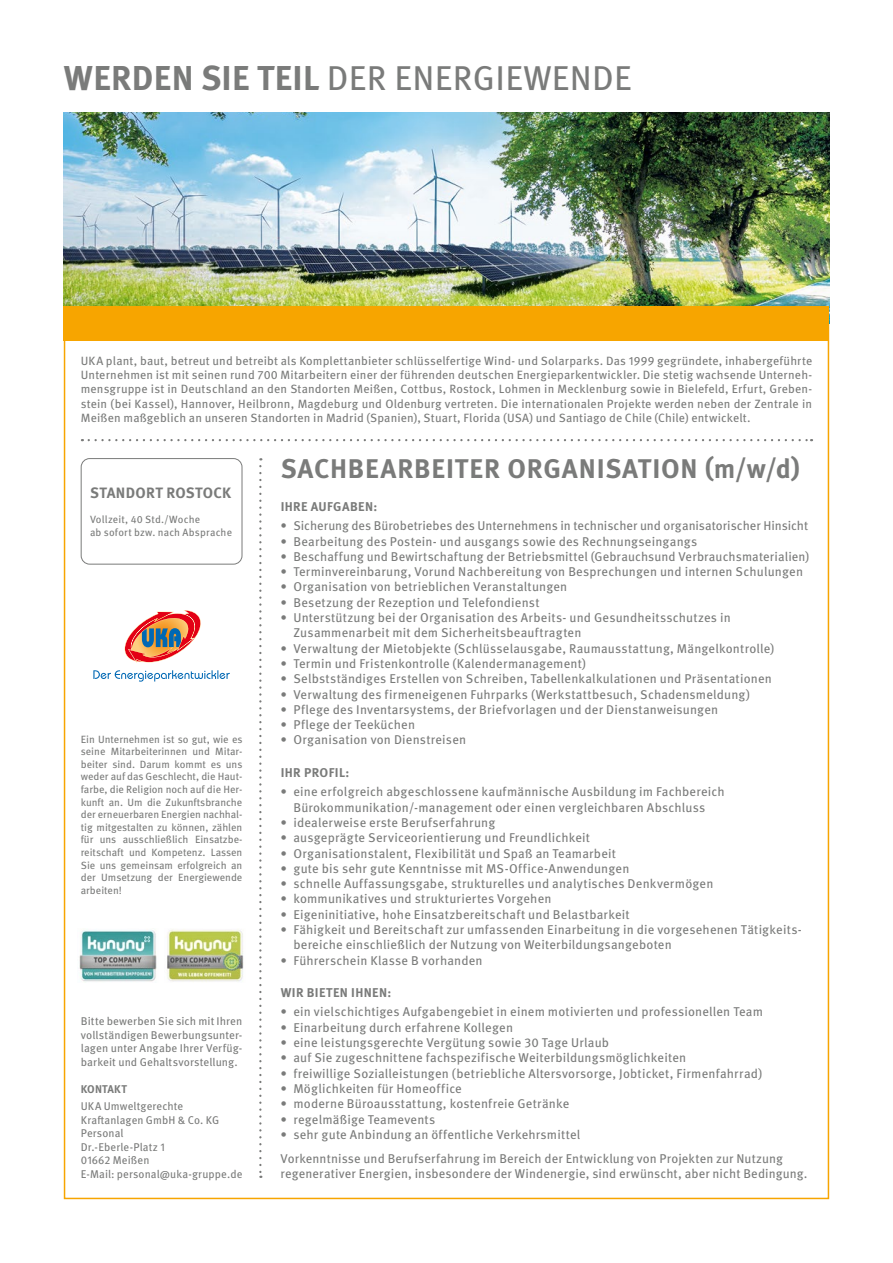
<style>
.page{position:relative;width:893px;height:1263px;background:#fff}
.page>*{position:absolute;margin:0;border:0;box-sizing:border-box;transform-origin:0 0}
.t1{font:34.5px "Meta Pro";letter-spacing:.01em;color:#7a7b7a}
.t2{font:700 27px "Meta Pro";letter-spacing:.03em;color:#7a7b7a}
.t3{font:700 15px "Meta Pro";letter-spacing:.02em;color:#7a7b7a}
.t4{font:12.75px/15.3px "Meta Pro";letter-spacing:.015em;color:#7a7b7a}
.t5{font:700 12.75px "Meta Pro";letter-spacing:.03em;color:#7a7b7a}
.t6{font:12px/14.4px "Meta Pro";letter-spacing:.01em;color:#7a7b7a;text-align:justify}
.t7{font:11.25px/13.5px "Meta Pro";letter-spacing:.01em;color:#7a7b7a;text-align:justify}
.t8{font:700 11.25px "Meta Pro";letter-spacing:.015em;color:#7a7b7a}
.t9{font:10.5px/12.6px "Meta Pro";color:#7a7b7a}
.s1{font-weight:700}
</style>
<div class="page">
<img style="left:64px;top:112px;width:765px;height:194px">
<div style="left:64px;top:306px;width:765px;height:34px;background:#f7a500"></div>
<svg style="left:89px;top:439px;width:723px;height:2px"></svg>
<div style="left:81px;top:458px;width:161px;height:106px;border:1px solid #7a7b7a;border-radius:9px"></div>
<svg style="left:259px;top:466px;width:2px;height:712px"></svg>
<svg style="left:125px;top:610px;width:76px;height:53px"></svg>
<svg style="left:93px;top:670px;width:137px;height:12px"></svg>
<img style="left:79px;top:930px;width:78px;height:52px">
<img style="left:167px;top:929px;width:77px;height:53px">
<h1 class="t1" style="left:64px;top:52px;width:569px"><span class="s1">WERDEN SIE TEIL</span> DER ENERGIEWENDE</h1>
<p class="t6" style="left:81px;top:352px;width:733px">UKA plant, baut, betreut und betreibt als Komplettanbieter schlüsselfertige Wind- und Solarparks. Das 1999 gegründete, inhabergeführte Unternehmen ist mit seinen rund 700 Mitarbeitern einer der führenden deutschen Energieparkentwickler. Die stetig wachsende Unterneh&shy;mensgruppe ist in Deutschland an den Standorten Meißen, Cottbus, Rostock, Lohmen in Mecklenburg sowie in Bielefeld, Erfurt, Greben&shy;stein (bei Kassel), Hannover, Heilbronn, Magdeburg und Oldenburg vertreten. Die internationalen Projekte werden neben der Zentrale in Meißen maßgeblich an unseren Standorten in Madrid (Spanien), Stuart, Florida (USA) und Santiago de Chile (Chile) entwickelt.</p>
<p class="t3" style="left:90px;top:481px;width:143px">STANDORT ROSTOCK</p>
<p class="t9" style="left:90px;top:513px;width:144px">Vollzeit, 40 Std./Woche<br>ab sofort bzw. nach Absprache</p>
<p class="t9" style="left:81px;top:732px;width:163px;text-align:justify">Ein Unternehmen ist so gut, wie es seine Mitarbeiterinnen und Mitar&shy;beiter sind. Darum kommt es uns weder auf das Geschlecht, die Haut&shy;farbe, die Religion noch auf die Her&shy;kunft an. Um die Zukunftsbranche der erneuerbaren Energien nachhal&shy;tig mitgestalten zu können, zählen für uns ausschließlich Einsatzbe&shy;reitschaft und Kompetenz. Lassen Sie uns gemeinsam erfolgreich an der Umsetzung der Energiewende arbeiten!</p>
<p class="t7" style="left:81px;top:1014px;width:163px">Bitte bewerben Sie sich mit Ihren vollständigen Bewerbungsunter&shy;lagen unter Angabe Ihrer Verfüg&shy;barkeit und Gehaltsvorstellung.</p>
<p class="t8" style="left:81px;top:1080px;width:48px">KONTAKT</p>
<p class="t7" style="left:81px;top:1099px;width:163px;text-align:left">UKA Umweltgerechte<br>Kraftanlagen GmbH &amp; Co. KG<br>Personal<br>Dr.-Eberle-Platz 1<br>01662 Meißen<br>E-Mail: personal@uka-gruppe.de</p>
<h2 class="t2" style="left:281px;top:448px;width:521px">SACHBEARBEITER ORGANISATION (m/w/d)</h2>
<p class="t5" style="left:281px;top:496px;width:98px">IHRE AUFGABEN:</p>
<p class="t4" style="left:281px;top:517px;width:529px">• Sicherung des Bürobetriebes des Unternehmens in technischer und organisatorischer Hinsicht</p>
<p class="t4" style="left:281px;top:533px;width:418px">• Bearbeitung des Postein- und ausgangs sowie des Rechnungseingangs</p>
<p class="t4" style="left:281px;top:548px;width:530px">• Beschaffung und Bewirtschaftung der Betriebsmittel (Gebrauchsund Verbrauchsmaterialien)</p>
<p class="t4" style="left:281px;top:563px;width:524px">• Terminvereinbarung, Vorund Nachbereitung von Besprechungen und internen Schulungen</p>
<p class="t4" style="left:281px;top:578px;width:288px">• Organisation von betrieblichen Veranstaltungen</p>
<p class="t4" style="left:281px;top:594px;width:260px">• Besetzung der Rezeption und Telefondienst</p>
<p class="t4" style="left:293px;top:609px;width:439px;text-indent:-13px">• Unterstützung bei der Organisation des Arbeits- und Gesundheitsschutzes in<br>Zusammenarbeit mit dem Sicherheitsbeauftragten</p>
<p class="t4" style="left:281px;top:640px;width:495px">• Verwaltung der Mietobjekte (Schlüsselausgabe, Raumausstattung, Mängelkontrolle)</p>
<p class="t4" style="left:281px;top:655px;width:307px">• Termin und Fristenkontrolle (Kalendermanagement)</p>
<p class="t4" style="left:281px;top:670px;width:493px">• Selbstständiges Erstellen von Schreiben, Tabellenkalkulationen und Präsentationen</p>
<p class="t4" style="left:281px;top:686px;width:471px">• Verwaltung des firmeneigenen Fuhrparks (Werkstattbesuch, Schadensmeldung)</p>
<p class="t4" style="left:281px;top:701px;width:439px">• Pflege des Inventarsystems, der Briefvorlagen und der Dienstanweisungen</p>
<p class="t4" style="left:281px;top:716px;width:136px">• Pflege der Teeküchen</p>
<p class="t4" style="left:281px;top:731px;width:187px">• Organisation von Dienstreisen</p>
<p class="t5" style="left:281px;top:762px;width:70px">IHR PROFIL:</p>
<p class="t4" style="left:281px;top:783px;width:446px;text-align:center">• eine erfolgreich abgeschlossene kaufmännische Ausbildung im Fachbereich<br>Bürokommunikation/-management oder einen vergleichbaren Abschluss</p>
<p class="t4" style="left:281px;top:814px;width:216px">• idealerweise erste Berufserfahrung</p>
<p class="t4" style="left:281px;top:829px;width:311px">• ausgeprägte Serviceorientierung und Freundlichkeit</p>
<p class="t4" style="left:281px;top:844px;width:337px">• Organisationstalent, Flexibilität und Spaß an Teamarbeit</p>
<p class="t4" style="left:281px;top:860px;width:350px">• gute bis sehr gute Kenntnisse mit MS-Office-Anwendungen</p>
<p class="t4" style="left:281px;top:875px;width:434px">• schnelle Auffassungsgabe, strukturelles und analytisches Denkvermögen</p>
<p class="t4" style="left:281px;top:890px;width:272px">• kommunikatives und strukturiertes Vorgehen</p>
<p class="t4" style="left:281px;top:906px;width:351px">• Eigeninitiative, hohe Einsatzbereitschaft und Belastbarkeit</p>
<p class="t4" style="left:293px;top:921px;width:510px;text-indent:-13px">• Fähigkeit und Bereitschaft zur umfassenden Einarbeitung in die vorgesehenen Tätigkeits&shy;bereiche einschließlich der Nutzung von Weiterbildungsangeboten</p>
<p class="t4" style="left:281px;top:952px;width:204px">• Führerschein Klasse B vorhanden</p>
<p class="t5" style="left:281px;top:982px;width:112px">WIR BIETEN IHNEN:</p>
<p class="t4" style="left:281px;top:1003px;width:484px">• ein vielschichtiges Aufgabengebiet in einem motivierten und professionellen Team</p>
<p class="t4" style="left:281px;top:1019px;width:234px">• Einarbeitung durch erfahrene Kollegen</p>
<p class="t4" style="left:281px;top:1034px;width:330px">• eine leistungsgerechte Vergütung sowie 30 Tage Urlaub</p>
<p class="t4" style="left:281px;top:1049px;width:407px">• auf Sie zugeschnittene fachspezifische Weiterbildungsmöglichkeiten</p>
<p class="t4" style="left:281px;top:1065px;width:483px">• freiwillige Sozialleistungen (betriebliche Altersvorsorge, Jobticket, Firmenfahrrad)</p>
<p class="t4" style="left:281px;top:1080px;width:183px">• Möglichkeiten für Homeoffice</p>
<p class="t4" style="left:281px;top:1095px;width:290px">• moderne Büroausstattung, kostenfreie Getränke</p>
<p class="t4" style="left:281px;top:1111px;width:156px">• regelmäßige Teamevents</p>
<p class="t4" style="left:281px;top:1126px;width:301px">• sehr gute Anbindung an öffentliche Verkehrsmittel</p>
<p class="t4" style="left:281px;top:1150px;width:528px">Vorkenntnisse und Berufserfahrung im Bereich der Entwicklung von Projekten zur Nutzung regenerativer Energien, insbesondere der Windenergie, sind erwünscht, aber nicht Bedingung.</p>
</div>
